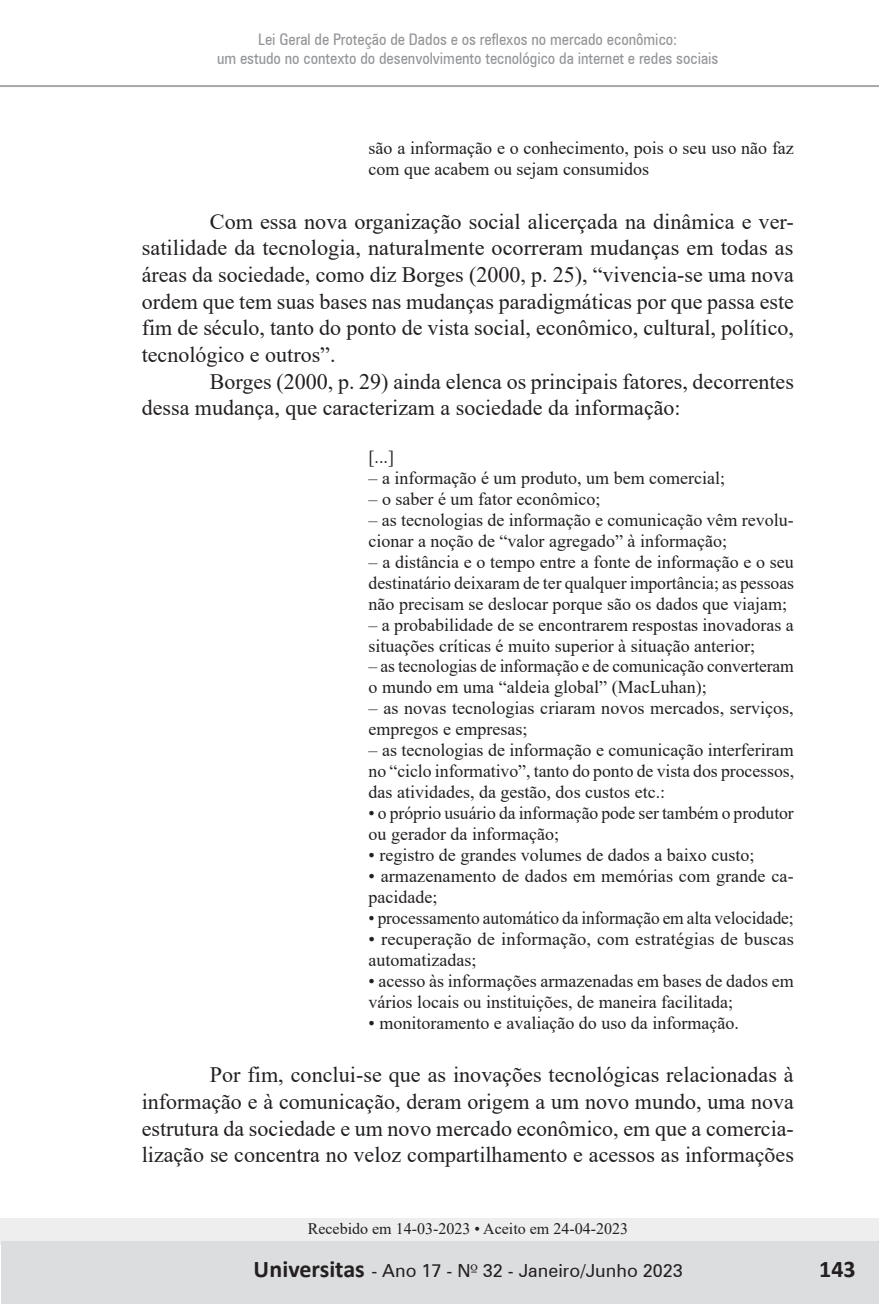
<style>
.page{position:relative;width:879px;height:1304px;background:#fff}
.page>*{position:absolute;margin:0;border:0;box-sizing:border-box;transform-origin:0 0}
.t1{font:700 24px "Calibri";color:#231f20}
.t2{font:22px/26.6px "Times New Roman";color:#231f20;text-align:justify}
.t3{font:18px/21px "Times New Roman";color:#231f20}
.t4{font:18px "Zurich BT";color:#231f20}
.t5{font:condensed 16px/18.8px "Zurich BT";color:#939598;text-align:center}
.t6{font:16px "Times New Roman";color:#231f20}
.s1{font-family:"Zapf Humanist 601 BT"}
</style>
<div class="page">
<div style="left:0;top:1218px;width:879px;height:27px;background:#eeeeef"></div>
<div style="left:1px;top:1242px;width:878px;height:62px;background:#dcdddf"></div>
<hr style="left:0;top:85px;width:879px;height:2px;background:#a8a9ad">
<p class="t5" style="left:217px;top:30px;width:503px">Lei Geral de Proteção de Dados e os reflexos no mercado econômico:<br>um estudo no contexto do desenvolvimento tecnológico da internet e redes sociais</p>
<p class="t3" style="left:369px;top:137px;width:427px">são a informação e o conhecimento, pois o seu uso não faz com que acabem ou sejam consumidos</p>
<p class="t2" style="left:142px;top:207px;width:653px;text-indent:68px">Com essa nova organização social alicerçada na dinâmica e ver&shy;satilidade da tecnologia, naturalmente ocorreram mudanças em todas as áreas da sociedade, como diz Borges (2000, p. 25), “vivencia-se uma nova ordem que tem suas bases nas mudanças paradigmáticas por que passa este fim de século, tanto do ponto de vista social, econômico, cultural, político, tecnológico e outros”.</p>
<p class="t2" style="left:142px;top:367px;width:654px;text-indent:68px">Borges (2000, p. 29) ainda elenca os principais fatores, decorrentes dessa mudança, que caracterizam a sociedade da informação:</p>
<p class="t3" style="left:369px;top:446px;width:27px">[...]</p>
<p class="t3" style="left:369px;top:467px;width:358px">– a informação é um produto, um bem comercial;</p>
<p class="t3" style="left:369px;top:488px;width:233px">– o saber é um fator econômico;</p>
<p class="t3" style="left:369px;top:509px;width:427px">– as tecnologias de informação e comunicação vêm revolu&shy;cionar a noção de “valor agregado” à informação;</p>
<p class="t3" style="left:369px;top:551px;width:427px;text-align:justify">– a distância e o tempo entre a fonte de informação e o seu destinatário deixaram de ter qualquer importância; as pessoas não precisam se deslocar porque são os dados que viajam;</p>
<p class="t3" style="left:369px;top:613px;width:427px">– a probabilidade de se encontrarem respostas inovadoras a situações críticas é muito superior à situação anterior;</p>
<p class="t3" style="left:369px;top:655px;width:427px">– as tecnologias de informação e de comunicação converteram o mundo em uma “aldeia global” (MacLuhan);</p>
<p class="t3" style="left:369px;top:697px;width:427px">– as novas tecnologias criaram novos mercados, serviços, empregos e empresas;</p>
<p class="t3" style="left:369px;top:739px;width:427px;text-align:justify">– as tecnologias de informação e comunicação interferiram no “ciclo informativo”, tanto do ponto de vista dos processos, das atividades, da gestão, dos custos etc.:</p>
<p class="t3" style="left:369px;top:802px;width:427px">• o próprio usuário da informação pode ser também o produtor ou gerador da informação;</p>
<p class="t3" style="left:369px;top:844px;width:387px">• registro de grandes volumes de dados a baixo custo;</p>
<p class="t3" style="left:369px;top:865px;width:427px">• armazenamento de dados em memórias com grande ca&shy;pacidade;</p>
<p class="t3" style="left:369px;top:907px;width:427px">• processamento automático da informação em alta velocidade;</p>
<p class="t3" style="left:369px;top:928px;width:427px">• recuperação de informação, com estratégias de buscas automatizadas;</p>
<p class="t3" style="left:369px;top:970px;width:427px">• acesso às informações armazenadas em bases de dados em vários locais ou instituições, de maneira facilitada;</p>
<p class="t3" style="left:369px;top:1012px;width:372px">• monitoramento e avaliação do uso da informação.</p>
<p class="t2" style="left:142px;top:1061px;width:654px;text-indent:68px">Por fim, conclui-se que as inovações tecnológicas relacionadas à informação e à comunicação, deram origem a um novo mundo, uma nova estrutura da sociedade e um novo mercado econômico, em que a comercia&shy;lização se concentra no veloz compartilhamento e acessos as informações</p>
<p class="t6" style="left:308px;top:1218px;width:322px">Recebido em 14-03-2023 • Aceito em 24-04-2023</p>
<p class="t4" style="left:372px;top:1260px;width:255px">- Ano 2 - N<span class="s1">º</span> 3 - Julho/Dezembr</p>
<p class="t4" style="left:662px;top:1260px;width:21px">09</p>
<h1 class="t1" style="left:820px;top:1252px;width:38px">143</h1>
<h1 class="t1" style="left:254px;top:1252px;width:113px">Universitas</h1>
<p class="t4" style="left:421px;top:1260px;width:263px">17 - N<span class="s1">º</span> 32 - Janeiro/Junho 2023</p>
</div>
